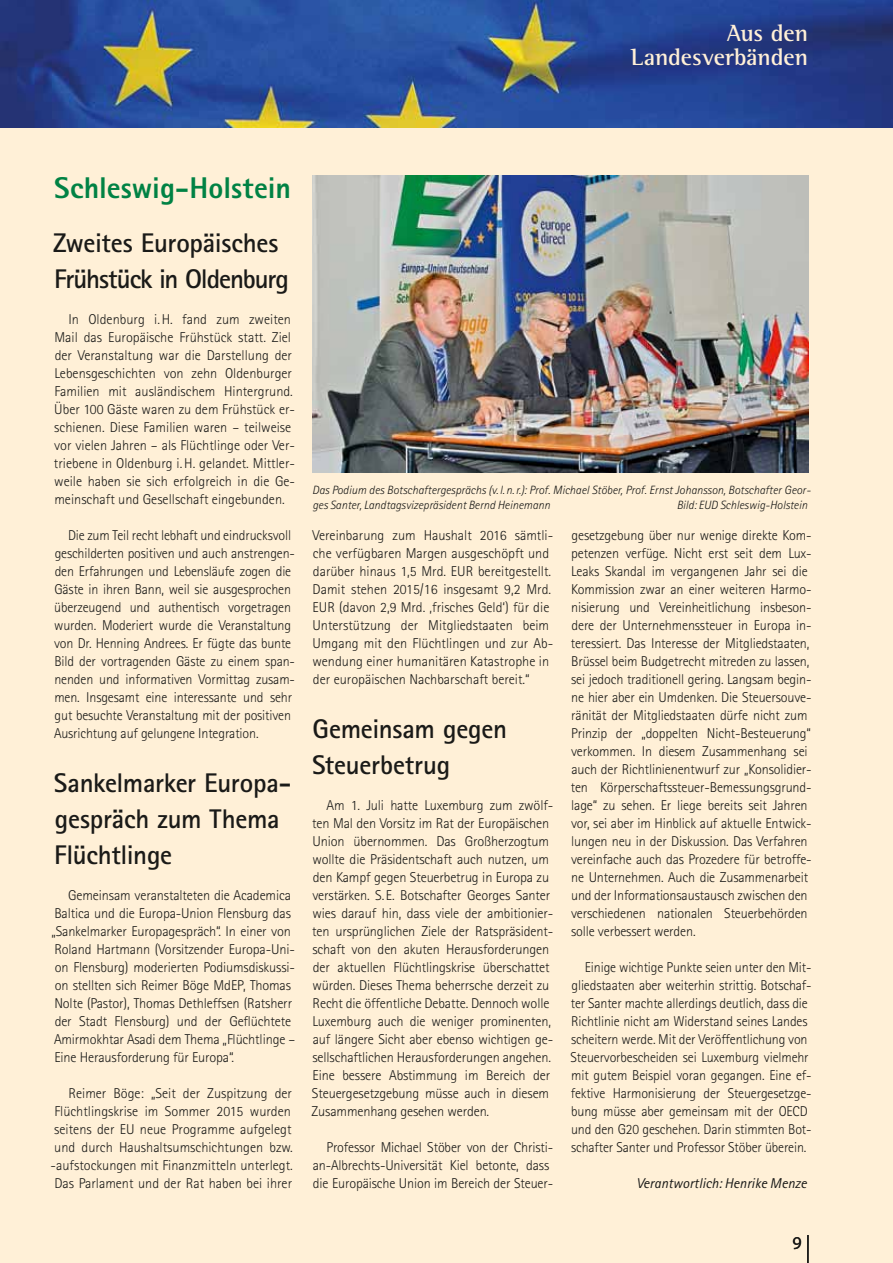
<style>
.page{position:relative;width:893px;height:1263px;background:#fff0d7}
.page>*{position:absolute;margin:0;border:0;box-sizing:border-box;transform-origin:0 0}
.t1{font:800 30px "Rotis Sans Serif Std";color:#008244}
.t2{font:700 27px/36px "Rotis Sans Serif Std";letter-spacing:-.015em;color:#1a1a18}
.t3{font:700 27px/36px "Rotis Sans Serif Std";letter-spacing:-.035em;color:#1a1a18}
.t4{font:700 24px/24px "Rotis Semi Serif Std";letter-spacing:-.005em;color:#fff0d7;text-align:right}
.t5{font:18px "Myriad Pro";color:#1a1a18}
.t6{font:300 14.25px/18px "Rotis Sans Serif Std";letter-spacing:-.01em;color:#1a1a18}
.t7{font:italic 14.25px "Rotis Sans Serif Std";color:#1a1a18}
.t8{font:italic 300 12px/14.4px "Rotis Sans Serif Std";color:#1a1a18}
</style>
<div class="page">
<img style="left:0;top:0;width:893px;height:128px">
<hr style="left:807px;top:1235px;width:2px;height:28px;background:#1a1a18">
<img style="left:313px;top:176px;width:495px;height:297px">
<h3 class="t4" style="left:631px;top:21px;width:179px">Aus den<br>Landesverbänden</h3>
<h1 class="t1" style="left:54px;top:169px;width:238px">Schleswig-Holstein</h1>
<h2 class="t3" style="left:53px;top:224px;width:238px">Zweites Europäisches<br>Frühstück in Oldenburg</h2>
<p class="t6" style="left:54px;top:310px;width:243px;text-indent:15px">In Oldenburg i.H. fand zum zweiten Mail das Europäische Frühstück statt. Ziel der Veranstaltung war die Darstellung der Lebensgeschichten von zehn Oldenburger Familien mit ausländischem Hintergrund.<br>Über 100 Gäste waren zu dem Frühstück er&shy;schienen. Diese Familien waren – teilweise vor vielen Jahren – als Flüchtlinge oder Ver&shy;triebene in Oldenburg i.H. gelandet. Mittler&shy;weile haben sie sich erfolgreich in die Ge&shy;meinschaft und Gesellschaft eingebunden.</p>
<p class="t6" style="left:54px;top:526px;width:242px;text-indent:14px">Die zum Teil recht lebhaft und eindrucksvoll geschilderten positiven und auch anstrengen&shy;den Erfahrungen und Lebensläufe zogen die Gäste in ihren Bann, weil sie ausgesprochen überzeugend und authentisch vorgetragen wurden. Moderiert wurde die Veranstaltung von Dr. Henning Andrees. Er fügte das bunte Bild der vortragenden Gäste zu einem span&shy;nenden und informativen Vormittag zusam&shy;men. Insgesamt eine interessante und sehr gut besuchte Veranstaltung mit der positiven Ausrichtung auf gelungene Integration.</p>
<h2 class="t2" style="left:54px;top:764px;width:239px">Sankelmarker Europa&shy;gespräch zum Thema<br>Flüchtlinge</h2>
<p class="t6" style="left:51px;top:886px;width:245px;text-indent:17px">Gemeinsam veranstalteten die Academica Baltica und die Europa-Union Flensburg das „Sankelmarker Europagespräch“. In einer von Roland Hartmann (Vorsitzender Europa-Uni&shy;on Flensburg) moderierten Podiumsdiskussi&shy;on stellten sich Reimer Böge MdEP, Thomas Nolte (Pastor), Thomas Dethleffsen (Ratsherr der Stadt Flensburg) und der Geflüchtete Amirmokhtar Asadi dem Thema „Flüchtlinge – Eine Herausforderung für Europa“.</p>
<p class="t6" style="left:51px;top:1084px;width:244px;text-indent:18px">Reimer Böge: „Seit der Zuspitzung der Flüchtlingskrise im Sommer 2015 wurden seitens der EU neue Programme aufgelegt und durch Haushaltsumschichtungen bzw. -aufstockungen mit Finanzmitteln unterlegt.<br>Das Parlament und der Rat haben bei ihrer</p>
<p class="t8" style="left:312px;top:483px;width:500px">Das Podium des Botschaftergesprächs (v. l. n.r.): Prof. Michael Stöber, Prof. Ernst Johansson, Botschafter Geor&shy;ges Santer, Landtagsvizepräsident Bernd Heinemann</p>
<p class="t8" style="left:677px;top:498px;width:132px">Bild: EUD Schleswig-Holstein</p>
<p class="t6" style="left:312px;top:526px;width:242px">Vereinbarung zum Haushalt 2016 sämtli&shy;che verfügbaren Margen ausgeschöpft und darüber hinaus 1,5 Mrd. EUR bereitgestellt.<br>Damit stehen 2015/16 insgesamt 9,2 Mrd.<br>EUR (davon 2,9 Mrd. ‚frisches Geld‘) für die Unterstützung der Mitgliedstaaten beim Umgang mit den Flüchtlingen und zur Ab&shy;wendung einer humanitären Katastrophe in der europäischen Nachbarschaft bereit.“</p>
<h2 class="t2" style="left:312px;top:710px;width:196px">Gemeinsam gegen<br>Steuerbetrug</h2>
<p class="t6" style="left:312px;top:796px;width:243px;text-indent:15px">Am 1. Juli hatte Luxemburg zum zwölf&shy;ten Mal den Vorsitz im Rat der Europäischen Union übernommen. Das Großherzogtum wollte die Präsidentschaft auch nutzen, um den Kampf gegen Steuerbetrug in Europa zu verstärken. S.E. Botschafter Georges Santer wies darauf hin, dass viele der ambitionier&shy;ten ursprünglichen Ziele der Ratspräsident&shy;schaft von den akuten Herausforderungen der aktuellen Flüchtlingskrise überschattet würden. Dieses Thema beherrsche derzeit zu Recht die öffentliche Debatte. Dennoch wolle Luxemburg auch die weniger prominenten, auf längere Sicht aber ebenso wichtigen ge&shy;sellschaftlichen Herausforderungen angehen.<br>Eine bessere Abstimmung im Bereich der Steuergesetzgebung müsse auch in diesem Zusammenhang gesehen werden.</p>
<p class="t6" style="left:313px;top:1138px;width:242px;text-indent:14px">Professor Michael Stöber von der Christi&shy;an-Albrechts-Universität Kiel betonte, dass die Europäische Union im Bereich der Steuer-</p>
<p class="t6" style="left:571px;top:526px;width:242px">gesetzgebung über nur wenige direkte Kom&shy;petenzen verfüge. Nicht erst seit dem Lux-Leaks Skandal im vergangenen Jahr sei die Kommission zwar an einer weiteren Harmo&shy;nisierung und Vereinheitlichung insbeson&shy;dere der Unternehmenssteuer in Europa in&shy;teressiert. Das Interesse der Mitgliedstaaten, Brüssel beim Budgetrecht mitreden zu lassen, sei jedoch traditionell gering. Langsam begin&shy;ne hier aber ein Umdenken. Die Steuersouve&shy;ränität der Mitgliedstaaten dürfe nicht zum Prinzip der „doppelten Nicht-Besteuerung“ verkommen. In diesem Zusammenhang sei auch der Richtlinienentwurf zur „Konsolidier&shy;ten Körperschaftssteuer-Bemessungsgrund&shy;lage“ zu sehen. Er liege bereits seit Jahren vor, sei aber im Hinblick auf aktuelle Entwick&shy;lungen neu in der Diskussion. Das Verfahren vereinfache auch das Prozedere für betroffe&shy;ne Unternehmen. Auch die Zusammenarbeit und der Informationsaustausch zwischen den verschiedenen nationalen Steuerbehörden solle verbessert werden.</p>
<p class="t6" style="left:571px;top:958px;width:242px;text-indent:14px">Einige wichtige Punkte seien unter den Mit&shy;gliedstaaten aber weiterhin strittig. Botschaf&shy;ter Santer machte allerdings deutlich, dass die Richtlinie nicht am Widerstand seines Landes scheitern werde. Mit der Veröffentlichung von Steuervorbescheiden sei Luxemburg vielmehr mit gutem Beispiel voran gegangen. Eine ef&shy;fektive Harmonisierung der Steuergesetzge&shy;bung müsse aber gemeinsam mit der OECD und den G20 geschehen. Darin stimmten Bot&shy;schafter Santer und Professor Stöber überein.</p>
<p class="t7" style="left:636px;top:1175px;width:172px">Verantwortlich: Henrike Menze</p>
<p class="t5" style="left:793px;top:1231px;width:11px">9</p>
</div>
